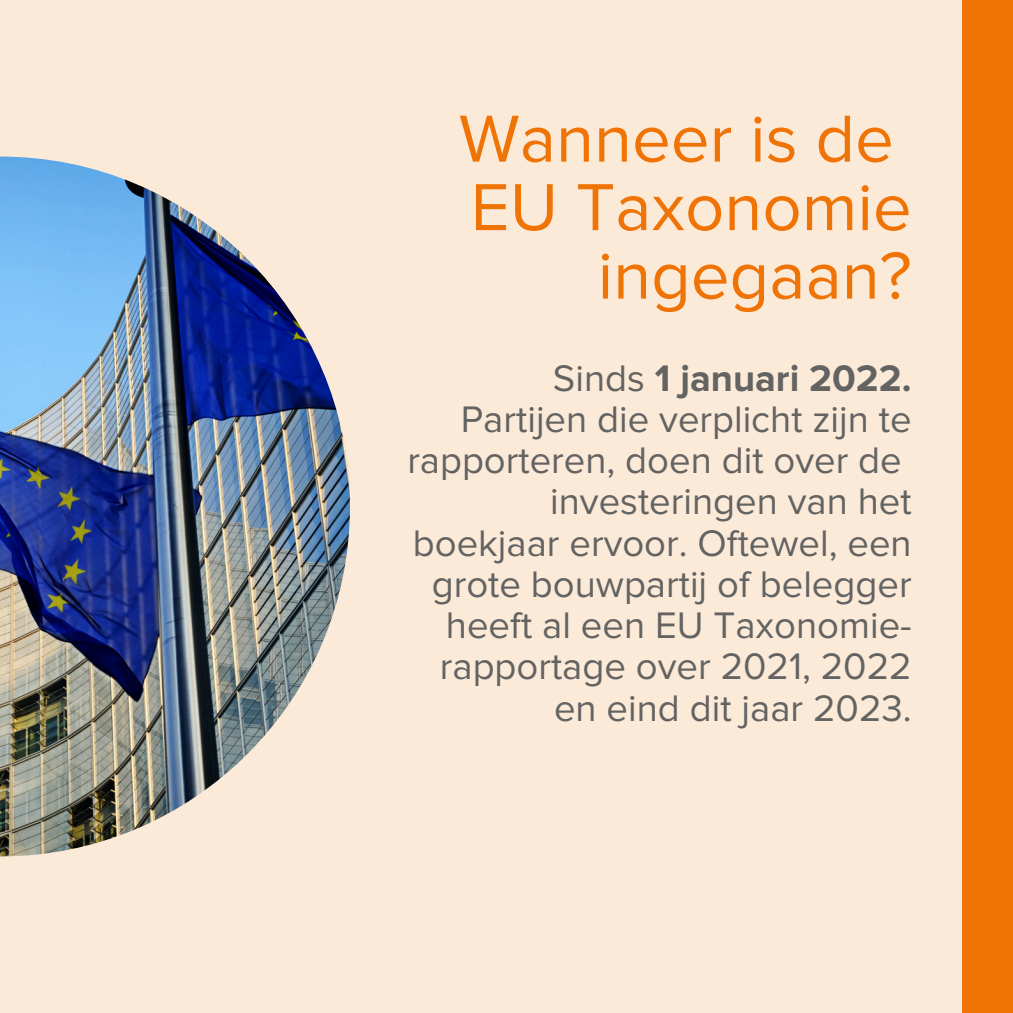
<style>
.page{position:relative;width:1013px;height:1013px;background:#fff}
.page>*{position:absolute;margin:0;border:0;box-sizing:border-box;transform-origin:0 0}
.t1{font:68.88px/68.5px "Proxima Nova";color:#f07305;text-align:right}
.t2{font:38.25px/41.2px "Proxima Nova";color:#636362;text-align:right}
.t3{font:700 38.25px "Proxima Nova";color:#636362}
.s1{font-weight:400}
</style>
<div class="page">
<div style="left:0;top:0;width:962px;height:1012px;background:#fcead9"></div>
<div style="left:962px;top:0;width:50px;height:1012px;background:#f07305"></div>
<img style="left:0;top:156px;width:350px;height:700px">
<p class="t1" style="left:459px;top:107px;width:454px">Wanneer is de<br>EU Taxonomie ingegaan?</p>
<p class="t3" style="left:553px;top:360px;width:360px"><span class="s1">Sinds</span> 1 januari 2022.</p>
<p class="t2" style="left:407px;top:400px;width:506px">Partijen die verplicht zijn te rapporteren, doen dit over de</p>
<p class="t2" style="left:413px;top:482px;width:500px">investeringen van het boekjaar ervoor. Oftewel, een grote bouwpartij of belegger heeft al een EU Taxonomie&shy;rapportage over 2021, 2022 en eind dit jaar 2023.</p>
</div>
